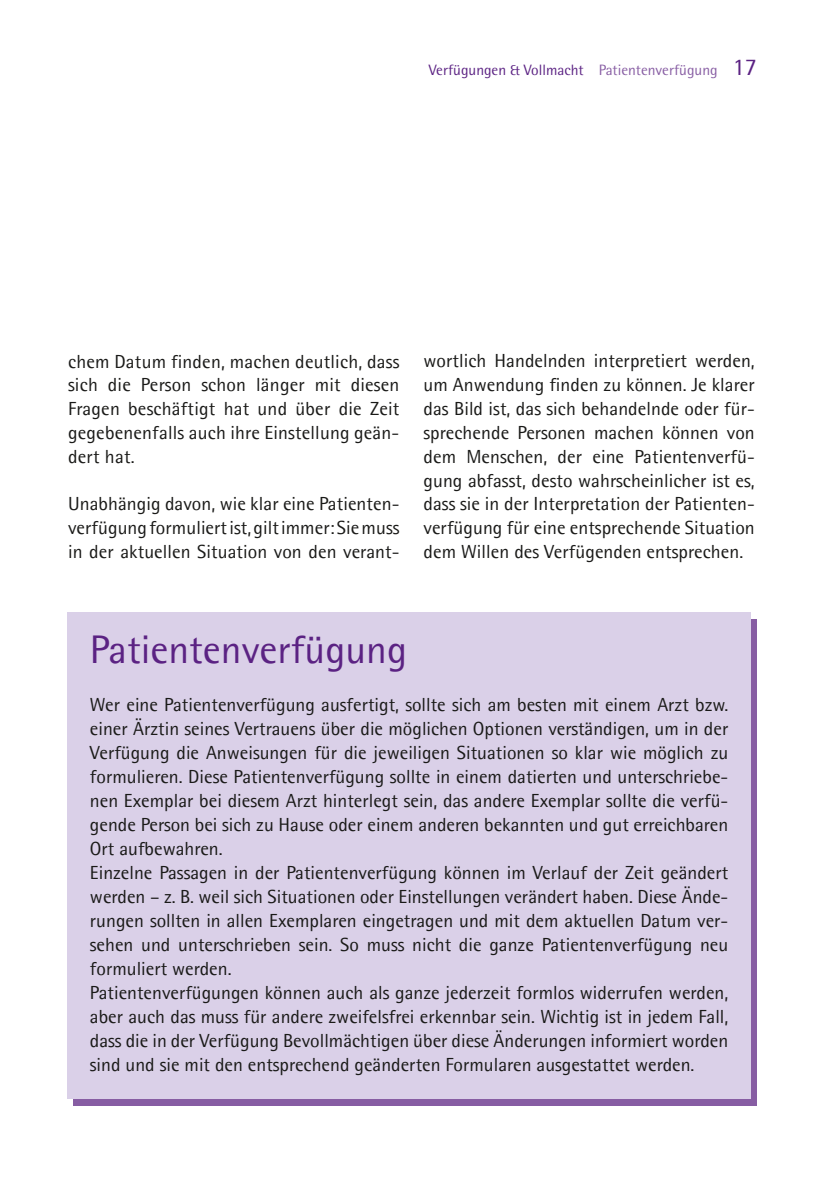
<style>
.page{position:relative;width:840px;height:1191px;background:#fff}
.page>*{position:absolute;margin:0;border:0;box-sizing:border-box;transform-origin:0 0}
.t1{font:40px "Agfa Rotis Semisans";color:#5b2283}
.t2{font:19px/24px "Agfa Rotis Semisans";color:#1a1a18;text-align:justify}
.t3{font:15px "Rotis Semi Sans";color:#5b2283}
.s1{color:#875da3}
.s2{font-size:24px}
</style>
<div class="page">
<div style="left:73px;top:619px;width:683px;height:487px;background:#875da3"></div>
<div style="left:67px;top:612px;width:683px;height:487px;background:#dad0e8"></div>
<p class="t3" style="left:428px;top:61px;width:329px">Verfügungen &amp; Vollmacht <span class="s1">Patientenverfügung</span> <span class="s2">17</span></p>
<p class="t2" style="left:68px;top:349px;width:333px">chem Datum finden, machen deutlich, dass sich die Person schon länger mit diesen Fragen beschäftigt hat und über die Zeit gegebenenfalls auch ihre Einstellung geän&shy;dert hat.</p>
<p class="t2" style="left:68px;top:492px;width:333px">Unabhängig davon, wie klar eine Patienten&shy;verfügung formuliert ist, gilt immer: Sie muss in der aktuellen Situation von den verant-</p>
<p class="t2" style="left:423px;top:349px;width:332px">wortlich Handelnden interpretiert werden, um Anwendung finden zu können. Je klarer das Bild ist, das sich behandelnde oder für&shy;sprechende Personen machen können von dem Menschen, der eine Patientenverfü&shy;gung abfasst, desto wahrscheinlicher ist es, dass sie in der Interpretation der Patienten&shy;verfügung für eine entsprechende Situation dem Willen des Verfügenden entsprechen.</p>
<h1 class="t1" style="left:90px;top:626px;width:318px">Patientenverfügung</h1>
<p class="t2" style="left:90px;top:692px;width:639px;text-align:left">Wer eine Patientenverfügung ausfertigt, sollte sich am besten mit einem Arzt bzw. einer Ärztin seines Vertrauens über die möglichen Optionen verständigen, um in der Verfügung die Anweisungen für die jeweiligen Situationen so klar wie möglich zu formulieren. Diese Patientenverfügung sollte in einem datierten und unterschriebe&shy;nen Exemplar bei diesem Arzt hinterlegt sein, das andere Exemplar sollte die verfü&shy;gende Person bei sich zu Hause oder einem anderen bekannten und gut erreichbaren Ort aufbewahren.<br>Einzelne Passagen in der Patientenverfügung können im Verlauf der Zeit geändert werden – z. B. weil sich Situationen oder Einstellungen verändert haben. Diese Ände&shy;rungen sollten in allen Exemplaren eingetragen und mit dem aktuellen Datum ver&shy;sehen und unterschrieben sein. So muss nicht die ganze Patientenverfügung neu formuliert werden.<br>Patientenverfügungen können auch als ganze jederzeit formlos widerrufen werden, aber auch das muss für andere zweifelsfrei erkennbar sein. Wichtig ist in jedem Fall, dass die in der Verfügung Bevollmächtigen über diese Änderungen informiert worden sind und sie mit den entsprechend geänderten Formularen ausgestattet werden.</p>
</div>
